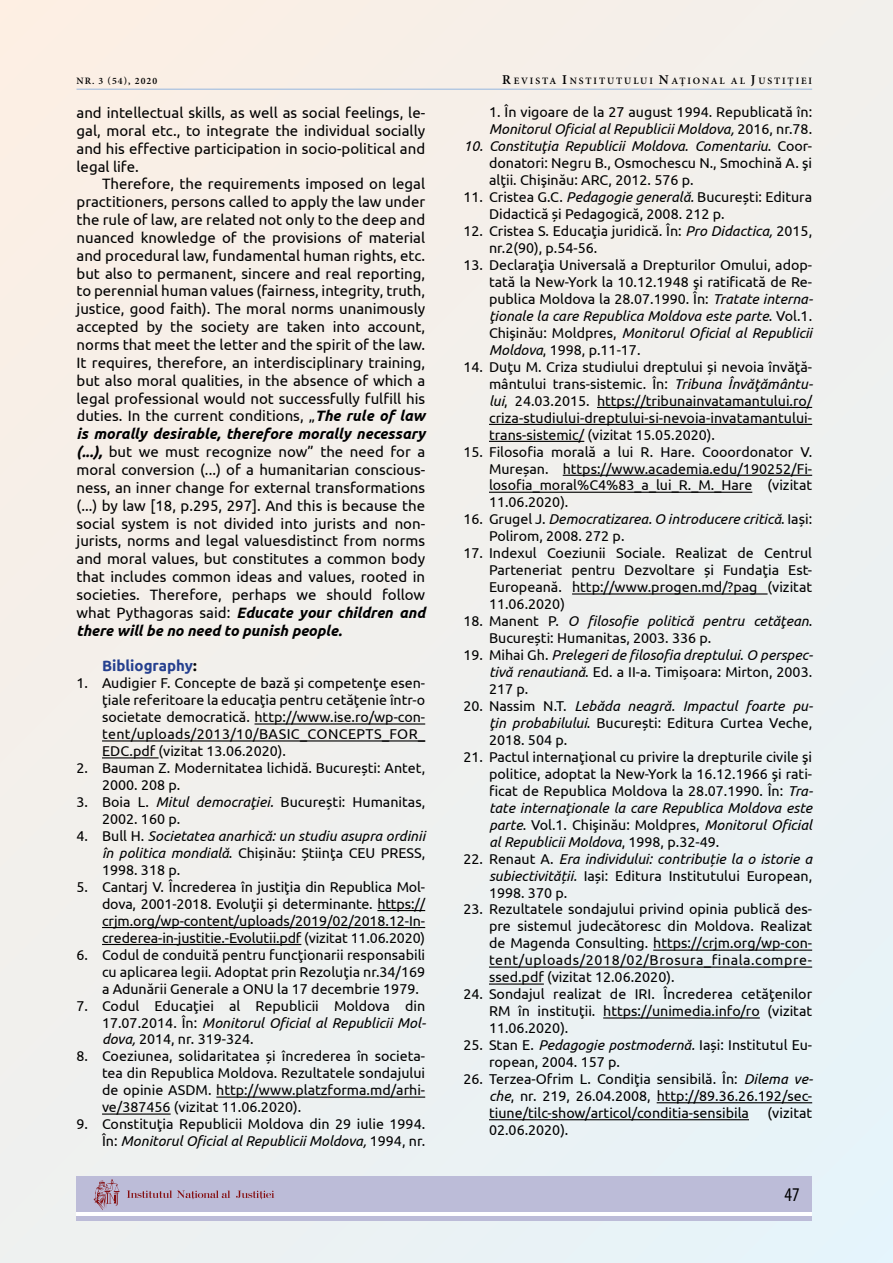
<style>
.page{position:relative;width:893px;height:1263px;background:#f1f0ed}
.page>*{position:absolute;margin:0;border:0;box-sizing:border-box;transform-origin:0 0}
.t1{font:condensed 19.5px "Myriad Pro";color:#000}
.t2{font:15px/17.9px "Ubuntu";color:#000;text-align:justify}
.t3{font:700 15px "Ubuntu";color:#25408f}
.t4{font:14.25px/17px "Ubuntu";color:#000;text-align:justify}
.t5{font:italic 14.25px/17px "Ubuntu";color:#000;text-align:justify}
.t6{font:600 9.75px "Minion Pro";letter-spacing:.195em;color:#000}
.s1{font-size:13.5px}
.s2{font-weight:700;font-style:italic}
.s3{color:#000}
.s4{font-style:italic}
.s5{font-style:normal}
</style>
<div class="page">
<hr style="left:77px;top:89px;width:735px;height:1px;background:#95b6df">
<div style="left:77px;top:1176px;width:735px;height:45px;background:#bcbcd8"></div>
<hr style="left:77px;top:1213px;width:735px;height:3px;background:#fff">
<svg style="left:127px;top:1190px;width:103px;height:9px"></svg>
<svg style="left:236px;top:1190px;width:38px;height:9px"></svg>
<svg style="left:94px;top:1179px;width:26px;height:31px"></svg>
<hr style="left:255px;top:723px;width:170px;height:1px;background:#000">
<hr style="left:102px;top:740px;width:323px;height:1px;background:#000">
<hr style="left:102px;top:757px;width:57px;height:1px;background:#000">
<hr style="left:377px;top:910px;width:48px;height:1px;background:#000">
<hr style="left:102px;top:927px;width:323px;height:1px;background:#000">
<hr style="left:102px;top:944px;width:199px;height:1px;background:#000">
<hr style="left:216px;top:1096px;width:209px;height:2px;background:#000">
<hr style="left:102px;top:1113px;width:69px;height:1px;background:#000">
<hr style="left:597px;top:407px;width:215px;height:1px;background:#000">
<hr style="left:489px;top:424px;width:323px;height:1px;background:#000">
<hr style="left:489px;top:441px;width:95px;height:1px;background:#000">
<hr style="left:563px;top:475px;width:249px;height:1px;background:#000">
<hr style="left:489px;top:492px;width:263px;height:1px;background:#000">
<hr style="left:572px;top:593px;width:196px;height:1px;background:#000">
<hr style="left:653px;top:949px;width:159px;height:2px;background:#000">
<hr style="left:489px;top:966px;width:323px;height:2px;background:#000">
<hr style="left:489px;top:983px;width:55px;height:2px;background:#000">
<hr style="left:603px;top:1017px;width:157px;height:1px;background:#000">
<hr style="left:657px;top:1102px;width:155px;height:1px;background:#000">
<hr style="left:489px;top:1119px;width:260px;height:1px;background:#000">
<p class="t6" style="left:77px;top:74px;width:82px">NR. 3 (54), 2020</p>
<p class="t6" style="left:502px;top:74px;width:311px"><span class="s1">R</span>EVISTA <span class="s1">I</span>NSTITUTULUI <span class="s1">N</span>AŢIONAL AL <span class="s1">J</span>USTIŢIEI</p>
<p class="t2" style="left:77px;top:103px;width:350px">and intellectual skills, as well as social feelings, le&shy;gal, moral etc., to integrate the individual socially and his effective participation in socio-political and legal life.</p>
<p class="t2" style="left:77px;top:175px;width:350px;text-indent:26px">Therefore, the requirements imposed on legal practitioners, persons called to apply the law under the rule of law, are related not only to the deep and nuanced knowledge of the provisions of material and procedural law, fundamental human rights, etc. but also to permanent, sincere and real reporting, to perennial human values (fairness, integrity, truth, justice, good faith). The moral norms unanimously accepted by the society are taken into account, norms that meet the letter and the spirit of the law.<br>It requires, therefore, an interdisciplinary training, but also moral qualities, in the absence of which a legal professional would not successfully fulfill his duties. In the current conditions, „<span class="s2">The rule of law is morally desirable, therefore morally necessary (...),</span> but we must recognize now” the need for a moral conversion (...) of a humanitarian conscious&shy;ness, an inner change for external transformations (...) by law [18, p.295, 297]. And this is because the social system is not divided into jurists and non&shy;jurists, norms and legal valuesdistinct from norms and moral values, but constitutes a common body that includes common ideas and values, rooted in societies. Therefore, perhaps we should follow what Pythagoras said: <span class="s2">Educate your children and there will be no need to punish people.</span></p>
<p class="t3" style="left:102px;top:657px;width:96px">Bibliography<span class="s3">:</span></p>
<p class="t4" style="left:102px;top:674px;width:325px;text-indent:-26px">1. Audigier F. Concepte de bază și competenţe esen&shy;ţiale referitoare la educaţia pentru cetăţenie într-o societate democratică. http://www.ise.ro/wp-con&shy;tent/uploads/2013/10/BASIC_CONCEPTS_FOR_ EDC.pdf (vizitat 13.06.2020).</p>
<p class="t4" style="left:102px;top:759px;width:325px;text-indent:-26px">2. Bauman Z. Modernitatea lichidă. București: Antet,<br>2000. 208 p.</p>
<p class="t4" style="left:102px;top:793px;width:325px;text-indent:-25px">3. Boia L. <span class="s4">Mitul democraţiei.</span> București: Humanitas,<br>2002. 160 p.</p>
<p class="t5" style="left:102px;top:827px;width:325px;text-indent:-26px"><span class="s5">4. Bull H.</span> Societatea anarhică: un studiu asupra ordinii în politica mondială<span class="s5">. Chișinău: Știinţa CEU PRESS, 1998. 318 p.</span></p>
<p class="t4" style="left:102px;top:878px;width:325px;text-indent:-26px">5. Cantarj V. Încrederea în justiţia din Republica Mol&shy;dova, 2001-2018. Evoluţii și determinante. https:// crjm.org/wp-content/uploads/2019/02/2018.12-In&shy;crederea-in-justitie.-Evolutii.pdf (vizitat 11.06.2020)</p>
<p class="t4" style="left:102px;top:946px;width:325px;text-indent:-26px">6. Codul de conduită pentru funcţionarii responsabili cu aplicarea legii. Adoptat prin Rezoluţia nr.34/169 a Adunării Generale a ONU la 17 decembrie 1979.</p>
<p class="t4" style="left:102px;top:996px;width:325px;text-indent:-26px">7. Codul Educaţiei al Republicii Moldova din 17.07.2014. În: <span class="s4">Monitorul Oficial al Republicii Mol&shy;dova,</span> 2014, nr. 319-324.</p>
<p class="t4" style="left:102px;top:1047px;width:325px;text-indent:-26px">8. Coeziunea, solidaritatea și încrederea în societa&shy;tea din Republica Moldova. Rezultatele sondajului de opinie ASDM. http://www.platzforma.md/arhi&shy;ve/387456 (vizitat 11.06.2020).</p>
<p class="t4" style="left:77px;top:1115px;width:350px;text-align:right">9. Constituţia Republicii Moldova din 29 iulie 1994.<br>În: <span class="s4">Monitorul Oficial al Republicii Moldova,</span> 1994, nr.</p>
<p class="t4" style="left:489px;top:103px;width:325px">1. În vigoare de la 27 august 1994. Republicată în:<br><span class="s4">Monitorul Oficial al Republicii Moldova,</span> 2016, nr.78.</p>
<p class="t4" style="left:489px;top:137px;width:325px;text-indent:-26px"><span class="s4">10. Constituţia Republicii Moldova. Comentariu</span>. Coor&shy;donatori: Negru B., Osmochescu N., Smochină A. şi alţii. Chişinău: ARC, 2012. 576 p.</p>
<p class="t4" style="left:489px;top:188px;width:325px;text-indent:-26px">11. Cristea G.C. <span class="s4">Pedagogie generală.</span> București: Editura<br>Didactică și Pedagogică, 2008. 212 p.</p>
<p class="t4" style="left:489px;top:222px;width:325px;text-indent:-26px">12. Cristea S. Educaţia juridică<span class="s4">.</span> În: <span class="s4">Pro Didactica,</span> 2015, nr.2(90), p.54-56.</p>
<p class="t4" style="left:489px;top:256px;width:325px;text-indent:-26px">13. Declaraţia Universală a Drepturilor Omului, adop&shy;tată la New-York la 10.12.1948 şi ratificată de Re&shy;publica Moldova la 28.07.1990. În: <span class="s4">Tratate interna&shy;ţionale la care Republica Moldova este parte</span>. Vol.1.<br>Chişinău: Moldpres, <span class="s4">Monitorul Oficial al Republicii Moldova</span>, 1998, p.11-17.</p>
<p class="t4" style="left:489px;top:358px;width:325px;text-indent:-26px">14. Duţu M. Criza studiului dreptului și nevoia învăţă&shy;mântului trans-sistemic. În: <span class="s4">Tribuna Învăţământu&shy;lui</span>, 24.03.2015. https://tribunainvatamantului.ro/ criza-studiului-dreptului-si-nevoia-invatamantului&shy;trans-sistemic/ (vizitat 15.05.2020).</p>
<p class="t4" style="left:489px;top:443px;width:325px;text-indent:-26px">15. Filosofia morală a lui R. Hare. Cooordonator V.<br>Mureșan. https://www.academia.edu/190252/Fi&shy;losofia_moral%C4%83_a_lui_R._M._Hare (vizitat 11.06.2020).</p>
<p class="t4" style="left:489px;top:510px;width:325px;text-indent:-26px">16. Grugel J. <span class="s4">Democratizarea. O introducere critică</span>. Iași:<br>Polirom, 2008. 272 p.</p>
<p class="t4" style="left:489px;top:544px;width:325px;text-indent:-26px">17. Indexul Coeziunii Sociale. Realizat de Centrul Parteneriat pentru Dezvoltare și Fundaţia Est-Europeană. http://www.progen.md/?pag (vizitat 11.06.2020)</p>
<p class="t4" style="left:489px;top:612px;width:325px;text-indent:-26px">18. Manent P. <span class="s4">O filosofie politică pentru cetăţean</span>.<br>București: Humanitas, 2003. 336 p.</p>
<p class="t5" style="left:489px;top:646px;width:325px;text-indent:-26px"><span class="s5">19. Mihai Gh.</span> Prelegeri de filosofia dreptului<span class="s5">.</span> O perspec&shy;tivă renautiană<span class="s5">. Ed. a II-a. Timișoara: Mirton, 2003.<br>217 p.</span></p>
<p class="t4" style="left:489px;top:697px;width:325px;text-indent:-26px">20. Nassim N.T. <span class="s4">Lebăda neagră. Impactul foarte pu&shy;ţin probabilului</span>. București: Editura Curtea Veche, 2018. 504 p.</p>
<p class="t4" style="left:489px;top:748px;width:325px;text-indent:-26px">21. Pactul internaţional cu privire la drepturile civile şi politice, adoptat la New-York la 16.12.1966 şi rati&shy;ficat de Republica Moldova la 28.07.1990. În: <span class="s4">Tra&shy;tate internaţionale la care Republica Moldova este parte</span>. Vol.1. Chişinău: Moldpres, <span class="s4">Monitorul Oficial al Republicii Moldova</span>, 1998, p.32-49.</p>
<p class="t4" style="left:489px;top:850px;width:325px;text-indent:-26px">22. Renaut A. <span class="s4">Era individului: contribuție la o istorie a subiectivității.</span> Iași: Editura Institutului European, 1998. 370 p.</p>
<p class="t4" style="left:489px;top:900px;width:325px;text-indent:-26px">23. Rezultatele sondajului privind opinia publică des&shy;pre sistemul judecătoresc din Moldova. Realizat de Magenda Consulting. https://crjm.org/wp-con&shy;tent/uploads/2018/02/Brosura_finala.compre&shy;ssed.pdf (vizitat 12.06.2020).</p>
<p class="t4" style="left:489px;top:985px;width:325px;text-indent:-26px">24. Sondajul realizat de IRI. Încrederea cetăţenilor RM în instituţii. https://unimedia.info/ro (vizitat 11.06.2020).</p>
<p class="t4" style="left:489px;top:1036px;width:325px;text-indent:-26px">25. Stan E. <span class="s4">Pedagogie postmodernă.</span> Iași: Institutul Eu&shy;ropean, 2004. 157 p.</p>
<p class="t4" style="left:489px;top:1070px;width:325px;text-indent:-26px">26. Terzea-Ofrim L. Condiţia sensibilă. În: <span class="s4">Dilema ve&shy;che</span>, nr. 219, 26.04.2008, http://89.36.26.192/sec&shy;tiune/tilc-show/articol/conditia-sensibila</p>
<p class="t4" style="left:768px;top:1104px;width:46px">(vizitat</p>
<p class="t4" style="left:489px;top:1121px;width:81px">02.06.2020).</p>
<h1 class="t1" style="left:784px;top:1183px;width:17px">47</h1>
</div>
